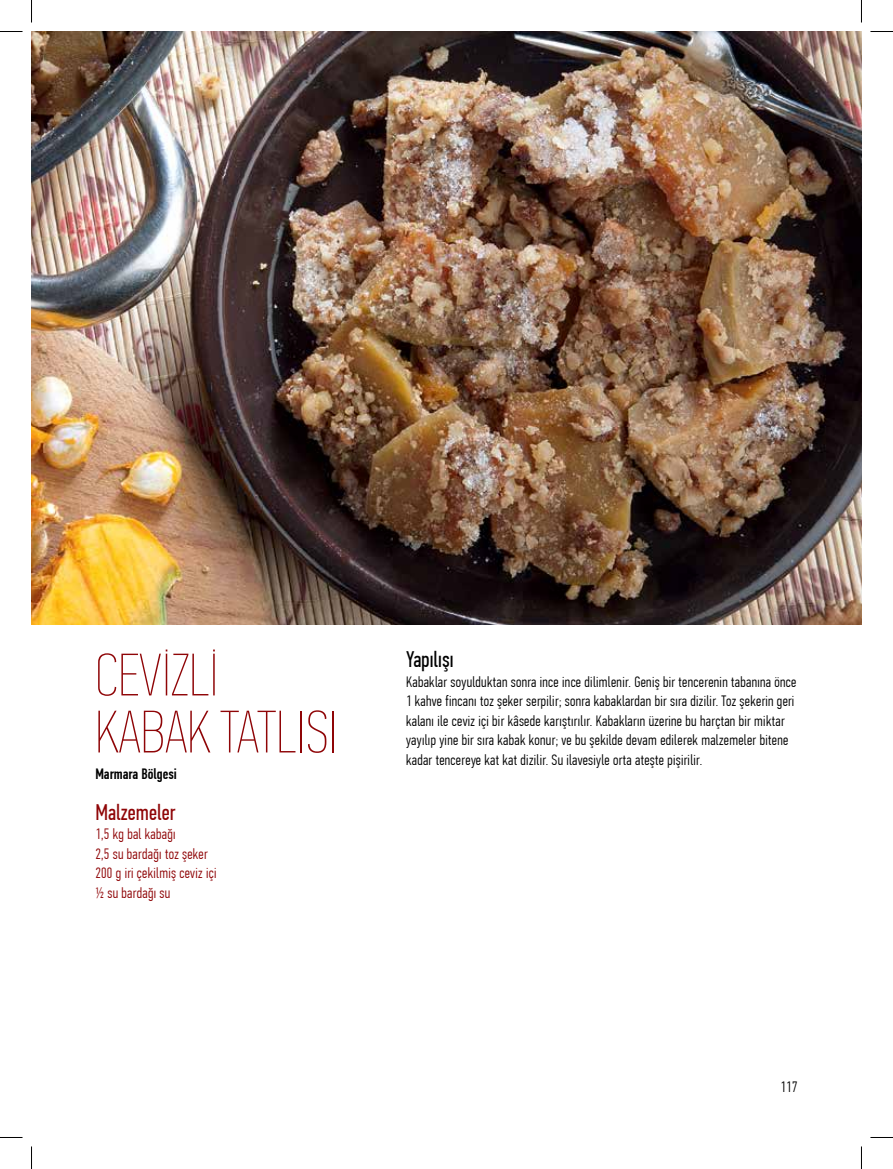
<style>
.page{position:relative;width:893px;height:1169px;background:#fff}
.page>*{position:absolute;margin:0;border:0;box-sizing:border-box;transform-origin:0 0}
.t1{font:60px/57px "PF Din Text Comp Pro X Thin";color:#8f0507}
.t2{font:22.5px "PF Din Text Comp Pro";color:#8f0507}
.t3{font:22.5px "PF Din Text Comp Pro";color:#000}
.t4{font:300 15px/19.5px "PF Din Text Comp Pro";letter-spacing:.02em;color:#000}
.t5{font:300 15px/19.5px "PF Din Text Comp Pro";letter-spacing:.02em;color:#8f0507}
.t6{font:500 15px "PF Din Text Comp Pro";color:#000}
</style>
<div class="page">
<img style="left:32px;top:31px;width:829px;height:594px">
<svg style="left:0;top:31px;width:22px;height:1px"></svg>
<svg style="left:870px;top:31px;width:22px;height:1px"></svg>
<svg style="left:0;top:1137px;width:22px;height:1px"></svg>
<svg style="left:870px;top:1137px;width:22px;height:1px"></svg>
<svg style="left:31px;top:0;width:1px;height:23px"></svg>
<svg style="left:31px;top:1146px;width:1px;height:23px"></svg>
<h1 class="t1" style="left:95px;top:646px;width:244px">CEVİZLİ<br>KABAK TATLISI</h1>
<p class="t6" style="left:95px;top:765px;width:83px">Marmara Bölgesi</p>
<h2 class="t2" style="left:95px;top:799px;width:82px">Malzemeler</h2>
<p class="t5" style="left:95px;top:824px;width:123px">1,5 kg bal kabağı<br>2,5 su bardağı toz şeker<br>200 g iri çekilmiş ceviz içi ½ su bardağı su</p>
<h2 class="t3" style="left:406px;top:646px;width:49px">Yapılışı</h2>
<p class="t4" style="left:406px;top:672px;width:392px">Kabaklar soyulduktan sonra ince ince dilimlenir. Geniş bir tencerenin tabanına önce 1 kahve fincanı toz şeker serpilir; sonra kabaklardan bir sıra dizilir. Toz şekerin geri kalanı ile ceviz içi bir kâsede karıştırılır. Kabakların üzerine bu harçtan bir miktar yayılıp yine bir sıra kabak konur; ve bu şekilde devam edilerek malzemeler bitene kadar tencereye kat kat dizilir. Su ilavesiyle orta ateşte pişirilir.</p>
<p class="t4" style="left:780px;top:1077px;width:19px">117</p>
</div>
